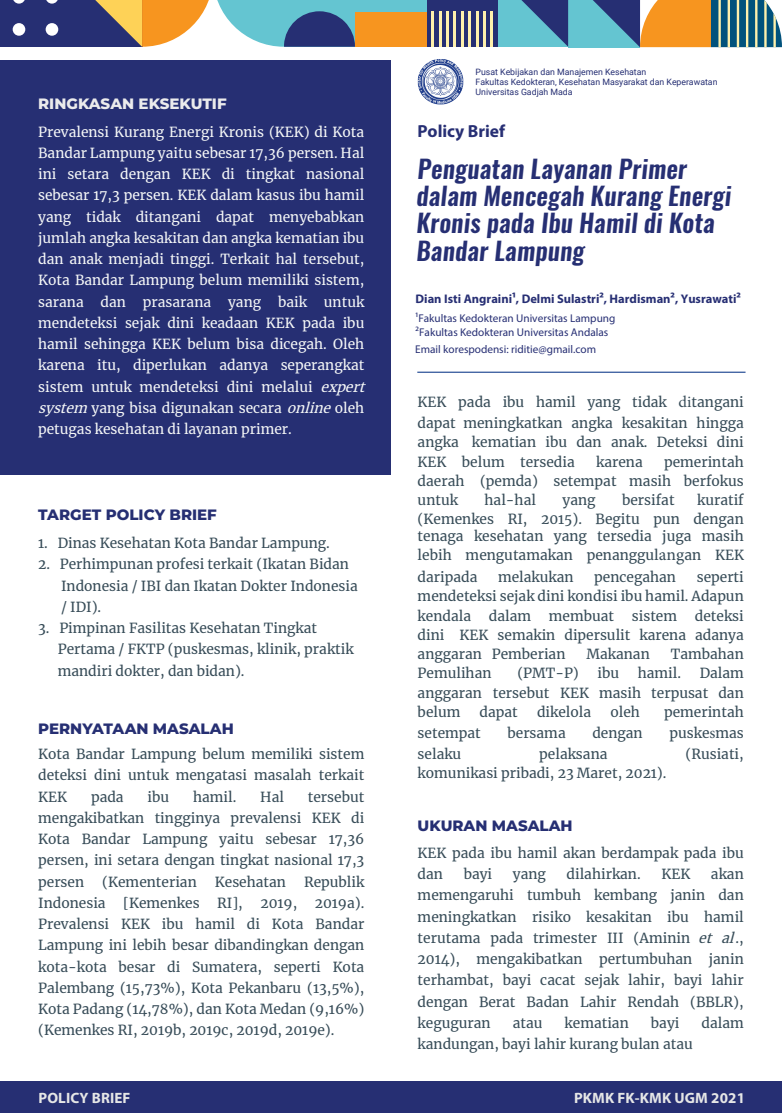
<style>
.page{position:relative;width:782px;height:1113px;background:#fff}
.page>*{position:absolute;margin:0;border:0;box-sizing:border-box;transform-origin:0 0}
.t1{font:italic 600 25px/27.2px "Oswald";letter-spacing:.005em;color:#262f73}
.t2{font:700 17.5px "Myriad Pro";color:#272f74}
.t3{font:800 15px "Montserrat";color:#262f73}
.t4{font:700 15px "Myriad Pro";letter-spacing:.01em;color:#e5e6e6}
.t5{font:800 15px "Montserrat";color:#ebebec}
.t6{font:13.75px/21.2px "Merriweather";color:#374c58;text-align:justify}
.t7{font:13.75px/21.2px "Merriweather";color:#f5f7f7}
.t8{font:700 12.5px "Myriad Pro";color:#272f74}
.t9{font:11.25px/13.5px "Myriad Pro";color:#272f74}
.t10{font:8.75px/10px "Roboto";color:#262f73}
.s1{font-style:italic}
.s2{font-family:"Minion Pro";font-size:16.25px}
.s3{font-family:"Minion Pro";font-size:17.5px}
</style>
<div class="page">
<div style="left:0;top:60px;width:391px;height:414px;background:#262f73"></div>
<div style="left:0;top:1081px;width:781px;height:31px;background:#262f73"></div>
<hr style="left:417px;top:371px;width:328px;height:2px;background:#2f549a">
<div style="left:426px;top:0;width:71px;height:47px;background:#262f73"></div>
<div style="left:0;top:0;width:71px;height:47px;background:#262f73"></div>
<div style="left:355px;top:11px;width:71px;height:36px;background:#f7951f"></div>
<div style="left:355px;top:0;width:71px;height:11px;background:#64c5d1"></div>
<svg style="left:497px;top:0;width:284px;height:47px"></svg>
<hr style="left:490px;top:11px;width:3px;height:36px;background:#fef0ac">
<hr style="left:483px;top:11px;width:2px;height:36px;background:#fef0ac">
<hr style="left:475px;top:11px;width:3px;height:36px;background:#fef0ac">
<hr style="left:468px;top:11px;width:3px;height:36px;background:#fef0ac">
<hr style="left:461px;top:11px;width:2px;height:36px;background:#fef0ac">
<hr style="left:453px;top:11px;width:3px;height:36px;background:#fef0ac">
<hr style="left:446px;top:11px;width:2px;height:36px;background:#fef0ac">
<hr style="left:438px;top:11px;width:3px;height:36px;background:#fef0ac">
<hr style="left:431px;top:11px;width:3px;height:36px;background:#fef0ac">
<svg style="left:71px;top:0;width:284px;height:47px"></svg>
<svg style="left:46px;top:0;width:12px;height:4px"></svg>
<svg style="left:13px;top:0;width:12px;height:4px"></svg>
<div style="left:46px;top:23px;width:12px;height:13px;background:#fff;border-radius:50%"></div>
<div style="left:13px;top:23px;width:12px;height:13px;background:#fff;border-radius:50%"></div>
<img style="left:417px;top:59px;width:46px;height:45px">
<p class="t5" style="left:38px;top:93px;width:190px">RINGKASAN EKSEKUTIF</p>
<p class="t7" style="left:38px;top:120px;width:332px">Prevalensi Kurang Energi Kronis (KEK) di Kota Bandar Lampung yaitu sebesar 17,36 persen. Hal ini setara dengan KEK di tingkat nasional sebesar 17,3 persen. KEK dalam kasus ibu hamil yang tidak ditangani dapat menyebabkan jumlah angka kesakitan dan angka kematian ibu dan anak menjadi tinggi. Terkait hal tersebut, Kota Bandar Lampung belum memiliki sistem, sarana dan prasarana yang baik untuk mendeteksi sejak dini keadaan KEK pada ibu hamil sehingga KEK belum bisa dicegah. Oleh karena itu, diperlukan adanya seperangkat sistem untuk mendeteksi dini melalui <span class="s1">expert system</span> yang bisa digunakan secara <span class="s1">online</span>oleh petugas kesehatan di layanan primer.</p>
<p class="t3" style="left:38px;top:503px;width:180px">TARGET POLICY BRIEF</p>
<p class="t6" style="left:38px;top:532px;width:293px">1. Dinas Kesehatan Kota Bandar Lampung.</p>
<p class="t6" style="left:61px;top:553px;width:298px;text-align:left;text-indent:-23px">2. Perhimpunan profesi terkait (Ikatan Bidan<br>Indonesia / IBI dan Ikatan Dokter Indonesia / IDI).</p>
<p class="t6" style="left:58px;top:617px;width:297px;text-align:left;text-indent:-20px">3. Pimpinan Fasilitas Kesehatan Tingkat<br>Pertama / FKTP (puskesmas, klinik, praktik mandiri dokter, dan bidan).</p>
<p class="t3" style="left:38px;top:717px;width:197px">PERNYATAAN MASALAH</p>
<p class="t6" style="left:38px;top:742px;width:327px">Kota Bandar Lampung belum memiliki sistem deteksi dini untuk mengatasi masalah terkait KEK</p>
<p class="t6" style="left:38px;top:785px;width:327px;text-indent:269px">tersebut mengakibatkan tingginya prevalensi KEK di Kota Bandar Lampung yaitu sebesar 17,36 persen, ini setara dengan tingkat nasional 17,3 persen</p>
<p class="t6" style="left:91px;top:785px;width:34px">pada</p>
<p class="t6" style="left:147px;top:785px;width:23px">ibu</p>
<p class="t6" style="left:193px;top:785px;width:45px">hamil.</p>
<p class="t6" style="left:260px;top:785px;width:25px">Hal</p>
<p class="t6" style="left:102px;top:870px;width:96px">(Kementerian</p>
<p class="t6" style="left:215px;top:870px;width:73px">Kesehatan</p>
<p class="t6" style="left:304px;top:870px;width:62px">Republik</p>
<p class="t6" style="left:38px;top:891px;width:69px">Indonesia</p>
<p class="t6" style="left:123px;top:891px;width:78px">[Kemenkes</p>
<p class="t6" style="left:217px;top:891px;width:27px">RI],</p>
<p class="t6" style="left:260px;top:891px;width:38px">2019,</p>
<p class="t6" style="left:38px;top:891px;width:327px;text-indent:276px">2019a).<br>Prevalensi KEK ibu hamil di Kota Bandar Lampung ini lebih besar dibandingkan dengan kota-kota besar di Sumatera, seperti Kota Palembang (15,73%), Kota Pekanbaru (13,5%), Kota Padang (14,78%), dan Kota Medan (9,16%) (Kemenkes RI, 2019b, 2019c, 2019d, 2019e).</p>
<p class="t4" style="left:38px;top:1087px;width:93px">POLICY BRIEF</p>
<p class="t10" style="left:475px;top:66px;width:243px">Pusat Kebijakan dan Manajemen Kesehatan<br>Fakultas Kedokteran, Kesehatan Masyarakat dan Keperawatan<br>Universitas Gadjah Mada</p>
<p class="t2" style="left:417px;top:119px;width:89px">Policy Brief</p>
<h1 class="t1" style="left:416px;top:156px;width:316px">Penguatan Layanan Primer dalam Mencegah Kurang Energi<br>Kronis pada Ibu Hamil di Kota<br>Bandar Lampung</h1>
<p class="t8" style="left:415px;top:290px;width:327px">Dian Isti Angraini¹, Delmi Sulastri², Hardisman², Yusrawati²</p>
<p class="t9" style="left:415px;top:311px;width:201px">¹Fakultas Kedokteran Universitas Lampung<br>²Fakultas Kedokteran Universitas Andalas</p>
<p class="t9" style="left:415px;top:342px;width:182px">Email korespodensi: riditie@gmail.com</p>
<p class="t6" style="left:417px;top:390px;width:327px">KEK pada ibu hamil yang tidak <span class="s2">di</span>tangani dapat meningkatkan angka kesakitan hingga</p>
<p class="t6" style="left:417px;top:432px;width:327px;line-height:19.2px">angka kematian ibu dan anak. Deteksi dini<br>KEK belum tersedia</p>
<p class="t6" style="left:417px;top:451px;width:327px;line-height:19.2px;text-indent:246px">pemerintah daerah (pemda) setempat masih berfokus untuk</p>
<p class="t6" style="left:596px;top:450px;width:48px">karena</p>
<p class="t6" style="left:484px;top:489px;width:53px">hal-hal</p>
<p class="t6" style="left:562px;top:489px;width:35px">yang</p>
<p class="t6" style="left:622px;top:489px;width:54px">bersifat</p>
<p class="t6" style="left:417px;top:490px;width:327px;line-height:19.2px;text-align:right">kuratif<br>(Kemenkes RI, 2015). Begitu pun dengan</p>
<p class="t6" style="left:417px;top:526px;width:328px;line-height:18.9px">tenaga kesehatan yang tersedia juga masih lebih mengutamakan penanggul<span class="s3">ang</span>an KEK</p>
<p class="t6" style="left:417px;top:566px;width:61px">daripada</p>
<p class="t6" style="left:498px;top:566px;width:77px">melakukan</p>
<p class="t6" style="left:594px;top:566px;width:83px">pencegahan</p>
<p class="t6" style="left:417px;top:567px;width:327px;line-height:19.2px;text-indent:279px">seperti mendeteksi sejak dini kondisi ibu hamil. Adapun kendala</p>
<p class="t6" style="left:488px;top:604px;width:44px">dalam</p>
<p class="t6" style="left:548px;top:604px;width:67px">membuat</p>
<p class="t6" style="left:631px;top:604px;width:47px">sistem</p>
<p class="t6" style="left:417px;top:605px;width:327px;line-height:19.2px;text-indent:277px">deteksi dini KEK semakin dipersulit karena adanya anggaran Pemberian</p>
<p class="t6" style="left:586px;top:643px;width:65px">Makanan</p>
<p class="t6" style="left:670px;top:643px;width:74px">Tambahan</p>
<p class="t6" style="left:417px;top:662px;width:75px">Pemulihan</p>
<p class="t6" style="left:517px;top:662px;width:63px">(PMT-P)</p>
<p class="t6" style="left:597px;top:662px;width:23px">ibu</p>
<p class="t6" style="left:637px;top:662px;width:45px">hamil.</p>
<p class="t6" style="left:417px;top:663px;width:327px;line-height:19.2px;text-indent:282px">Dalam anggaran tersebut KEK masih terpusat dan belum</p>
<p class="t6" style="left:479px;top:700px;width:40px">dapat</p>
<p class="t6" style="left:537px;top:700px;width:56px">dikelola</p>
<p class="t6" style="left:610px;top:700px;width:31px">oleh</p>
<p class="t6" style="left:663px;top:700px;width:81px">pemerintah</p>
<p class="t6" style="left:417px;top:721px;width:65px">setempat</p>
<p class="t6" style="left:507px;top:721px;width:60px">bersama</p>
<p class="t6" style="left:592px;top:721px;width:52px">dengan</p>
<p class="t6" style="left:669px;top:721px;width:76px">puske<span class="s2">s</span>mas</p>
<p class="t6" style="left:417px;top:742px;width:45px">selaku</p>
<p class="t6" style="left:539px;top:742px;width:70px">pelaksana</p>
<p class="t6" style="left:685px;top:742px;width:60px">(Rusiati,</p>
<p class="t6" style="left:417px;top:762px;width:250px">komunikasi pribadi, 23 Maret, 2021).</p>
<p class="t3" style="left:417px;top:814px;width:156px">UKURAN MASALAH</p>
<p class="t6" style="left:417px;top:841px;width:327px">KEK pada ibu hamil akan berdampak pada ibu dan</p>
<p class="t6" style="left:417px;top:862px;width:327px;text-indent:293px">akan memengaruhi tumbuh kembang janin dan meningkatkan risiko kesakitan ibu hamil terutama pada trimester III (Aminin <span class="s1">et al</span>., 2014), mengakibatkan pertumbuhan janin terhambat, bayi cacat sejak lahir, bayi lahir dengan Berat Badan Lahir Rendah (BBLR), keguguran</p>
<p class="t6" style="left:463px;top:862px;width:30px">bayi</p>
<p class="t6" style="left:512px;top:862px;width:35px">yang</p>
<p class="t6" style="left:566px;top:862px;width:76px">dilahirkan.</p>
<p class="t6" style="left:661px;top:862px;width:30px">KEK</p>
<p class="t6" style="left:512px;top:1011px;width:31px">atau</p>
<p class="t6" style="left:564px;top:1011px;width:66px">kematian</p>
<p class="t6" style="left:650px;top:1011px;width:30px">bayi</p>
<p class="t6" style="left:701px;top:1011px;width:44px">dalam</p>
<p class="t6" style="left:417px;top:1032px;width:276px">kandungan, bayi lahir kurang bulan atau</p>
<p class="t4" style="left:574px;top:1088px;width:172px">PKMK FK-KMK UGM 2021</p>
</div>
